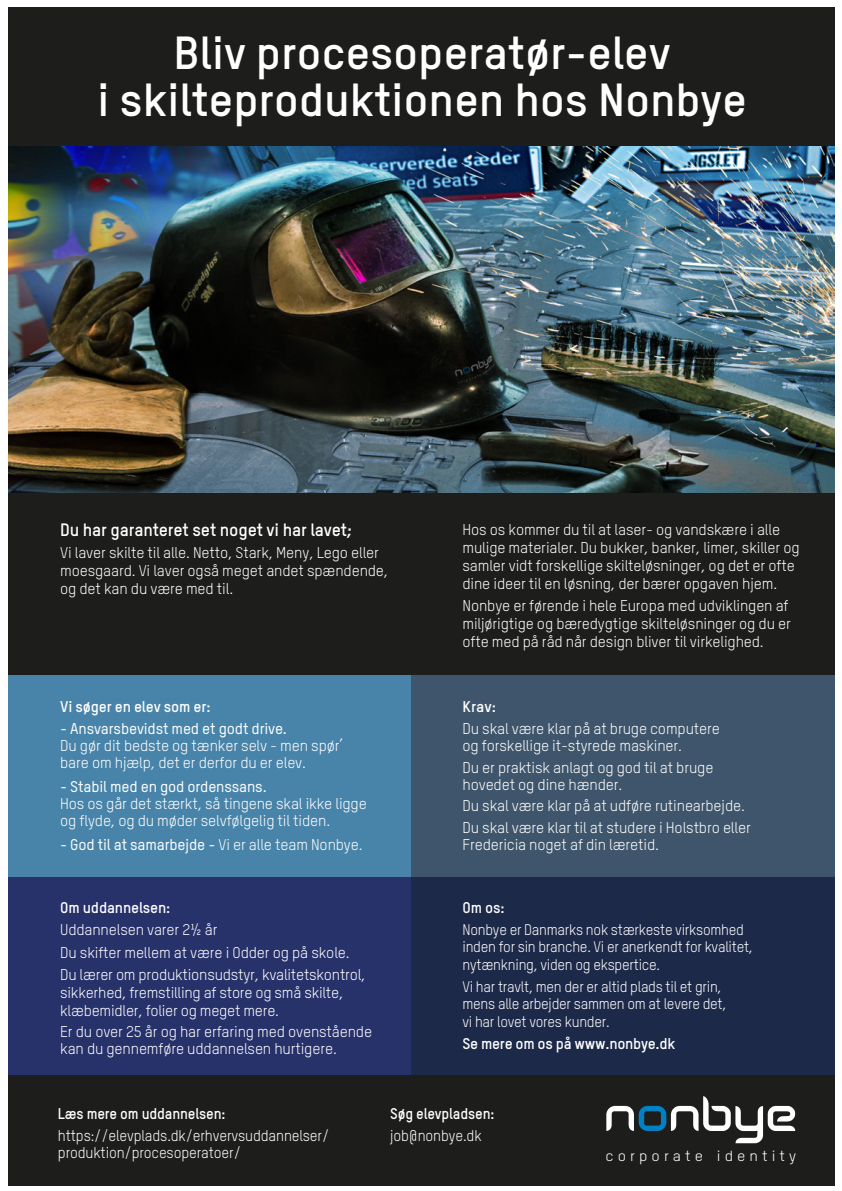
<style>
.page{position:relative;width:842px;height:1191px;background:#fff}
.page>*{position:absolute;margin:0;border:0;box-sizing:border-box;transform-origin:0 0}
.t1{font:700 45.6px/46.7px "TSTARPRO";letter-spacing:-.005em;color:#fff;text-align:center;scale:1.05 1}
.t2{font:700 17.6px "TSTARPRO";letter-spacing:-.01em;color:#fff}
.t3{font:15.3px/17.8px "TSTARPRO";letter-spacing:-.01em;color:#fff}
.t4{font:500 15.3px "TSTARPRO";letter-spacing:-.01em;color:#fff}
.t5{font:15.3px/17px "TSTARPRO";letter-spacing:-.01em;color:#fff;scale:.96 1}
.t6{font:700 15.3px "TSTARPRO";letter-spacing:-.01em;color:#fff}
.t7{font:700 15.3px "TSTARPRO";letter-spacing:-.01em;color:#fff;scale:.96 1}
.t8{font:700 15.3px "TSTARPRO";letter-spacing:-.01em;color:#fff;scale:1.05 1}
.t9{font:15.1px/17.5px "TSTARPRO";letter-spacing:-.02em;color:#fff;scale:.96 1}
.t10{font:14.4px "TSTARPRO";letter-spacing:.26em;color:#fff;scale:1.09 1}
.s1{font-weight:400}
</style>
<div class="page">
<img style="left:8px;top:146px;width:826px;height:348px">
<div style="left:8px;top:7px;width:826px;height:139px;background:#1d1d1b"></div>
<div style="left:8px;top:494px;width:826px;height:192px;background:#1d1d1b"></div>
<div style="left:8px;top:676px;width:404px;height:264px;background:#4884a9"></div>
<div style="left:411px;top:676px;width:423px;height:264px;background:#3e556b"></div>
<div style="left:8px;top:876px;width:403px;height:263px;background:#27316a"></div>
<div style="left:411px;top:876px;width:423px;height:263px;background:#1d2949"></div>
<div style="left:8px;top:1075px;width:826px;height:111px;background:#1d1d1b"></div>
<svg style="left:606px;top:1096px;width:189px;height:47px"></svg>
<h1 class="t1" style="left:97px;top:28px;width:620px">Bliv procesoperatør-elev<br>i skilteproduktionen hos Nonbye</h1>
<p class="t2" style="left:60px;top:518px;width:293px">Du har garanteret set noget vi har lavet;</p>
<p class="t3" style="left:60px;top:544px;width:330px">Vi laver skilte til alle. Netto, Stark, Meny, Lego eller moesgaard. Vi laver også meget andet spændende, og det kan du være med til.</p>
<p class="t6" style="left:60px;top:697px;width:152px">Vi søger en elev som er:</p>
<p class="t4" style="left:60px;top:719px;width:228px">- Ansvarsbevidst med et godt drive.</p>
<p class="t3" style="left:60px;top:736px;width:284px;line-height:17px">Du gør dit bedste og tænker selv - men spør’ bare om hjælp, det er derfor du er elev.</p>
<p class="t4" style="left:60px;top:777px;width:208px">- Stabil med en god ordenssans.</p>
<p class="t3" style="left:60px;top:795px;width:308px;line-height:17px">Hos os går det stærkt, så tingene skal ikke ligge og flyde, og du møder selvfølgelig til tiden.</p>
<p class="t4" style="left:60px;top:835px;width:304px">- God til at samarbejde - <span class="s1">Vi er alle team Nonbye.</span></p>
<p class="t6" style="left:60px;top:897px;width:112px">Om uddannelsen:</p>
<p class="t3" style="left:60px;top:918px;width:307px;line-height:22.5px">Uddannelsen varer 2½ år<br>Du skifter mellem at være i Odder og på skole.<br>Du lærer om produktionsudstyr, kvalitetskontrol,</p>
<p class="t3" style="left:60px;top:983px;width:285px">sikkerhed, fremstilling af store og små skilte, klæbemidler, folier og meget mere.</p>
<p class="t3" style="left:60px;top:1023px;width:313px;line-height:17px">Er du over 25 år og har erfaring med ovenstående kan du gennemføre uddannelsen hurtigere.</p>
<p class="t3" style="left:462px;top:521px;width:339px">Hos os kommer du til at laser- og vandskære i alle mulige materialer. Du bukker, banker, limer, skiller og samler vidt forskellige skilteløsninger, og det er ofte dine ideer til en løsning, der bærer opgaven hjem.</p>
<p class="t3" style="left:462px;top:596px;width:330px">Nonbye er førende i hele Europa med udviklingen af miljørigtige og bæredygtige skilteløsninger og du er ofte med på råd når design bliver til virkelighed.</p>
<p class="t8" style="left:462px;top:697px;width:34px">Krav:</p>
<p class="t3" style="left:462px;top:719px;width:259px;line-height:17px">Du skal være klar på at bruge computere og forskellige it-styrede maskiner.</p>
<p class="t3" style="left:462px;top:758px;width:252px;line-height:17px">Du er praktisk anlagt og god til at bruge hovedet og dine hænder.</p>
<p class="t3" style="left:462px;top:795px;width:290px;line-height:21.8px">Du skal være klar på at udføre rutinearbejde.<br>Du skal være klar til at studere i Holstbro eller</p>
<p class="t3" style="left:462px;top:835px;width:198px">Fredericia noget af din læretid.</p>
<p class="t6" style="left:462px;top:897px;width:44px">Om os:</p>
<p class="t9" style="left:462px;top:920px;width:304px">Nonbye er Danmarks nok stærkeste virksomhed inden for sin branche. Vi er anerkendt for kvalitet, nytænkning, viden og ekspertice.</p>
<p class="t9" style="left:462px;top:977px;width:277px">Vi har travlt, men der er altid plads til et grin, mens alle arbejder sammen om at levere det, vi har lovet vores kunder.</p>
<p class="t6" style="left:462px;top:1034px;width:214px">Se mere om os på www.nonbye.dk</p>
<p class="t7" style="left:58px;top:1104px;width:176px">Læs mere om uddannelsen:</p>
<p class="t5" style="left:58px;top:1126px;width:284px">https://elevplads.dk/erhvervsuddannelser/ produktion/procesoperatoer/</p>
<p class="t7" style="left:390px;top:1104px;width:110px">Søg elevpladsen:</p>
<p class="t5" style="left:390px;top:1126px;width:97px">job@nonbye.dk</p>
<p class="t10" style="left:606px;top:1146px;width:176px">corporate identity</p>
</div>
